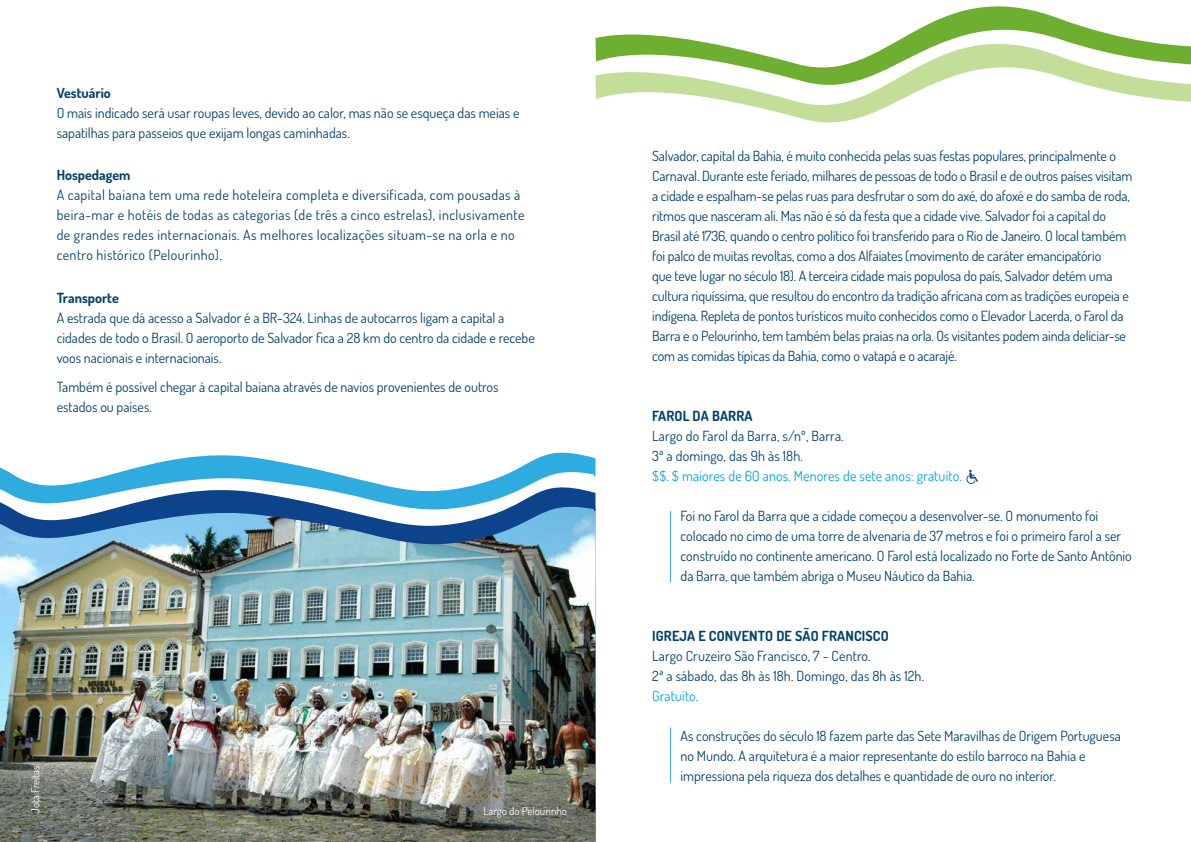
<style>
.page{position:relative;width:1191px;height:842px;background:#fff}
.page>*{position:absolute;margin:0;border:0;box-sizing:border-box;transform-origin:0 0}
.t1{font:14px/20px "Dosis";color:#00416b}
.t2{font:14px/20px "Dosis";letter-spacing:.03em;color:#00416b}
.t3{font:700 14px "Dosis";letter-spacing:.01em;color:#00416b}
.t4{font:14px "Dosis";letter-spacing:.01em;color:#00a4e6}
.t5{font:11px "Dosis";color:#fff}
</style>
<div class="page">
<img style="left:0;top:548px;width:595px;height:294px">
<img style="left:0;top:513px;width:595px;height:35px">
<svg style="left:0;top:452px;width:595px;height:61px"></svg>
<svg style="left:596px;top:6px;width:531px;height:32px"></svg>
<svg style="left:595px;top:38px;width:596px;height:85px"></svg>
<hr style="left:670px;top:511px;width:1px;height:71px;background:#35addf">
<hr style="left:670px;top:727px;width:1px;height:55px;background:#35addf">
<svg style="left:966px;top:470px;width:12px;height:14px"></svg>
<p class="t3" style="left:57px;top:83px;width:56px">Vestuário</p>
<p class="t1" style="left:57px;top:102px;width:464px">O mais indicado será usar roupas leves, devido ao calor, mas não se esqueça das meias e sapatilhas para passeios que exijam longas caminhadas.</p>
<p class="t3" style="left:57px;top:166px;width:75px">Hospedagem</p>
<p class="t2" style="left:57px;top:185px;width:469px">A capital baiana tem uma rede hoteleira completa e diversificada, com pousadas à beira-mar e hotéis de todas as categorias (de três a cinco estrelas), inclusivamente de grandes redes internacionais. As melhores localizações situam-se na orla e no centro histórico (Pelourinho).</p>
<p class="t3" style="left:57px;top:289px;width:64px">Transporte</p>
<p class="t1" style="left:57px;top:307px;width:479px">A estrada que dá acesso a Salvador é a BR-324. Linhas de autocarros ligam a capital a cidades de todo o Brasil. O aeroporto de Salvador fica a 28 km do centro da cidade e recebe voos nacionais e internacionais.</p>
<p class="t1" style="left:57px;top:376px;width:443px">Também é possível chegar à capital baiana através de navios provenientes de outros estados ou países.</p>
<p class="t5" style="left:28px;top:814px;width:50px;rotate:-90deg">Jota Freitas</p>
<p class="t5" style="left:483px;top:803px;width:85px">Largo do Pelourinho</p>
<p class="t1" style="left:652px;top:146px;width:481px">Salvador, capital da Bahia, é muito conhecida pelas suas festas populares, principalmente o Carnaval. Durante este feriado, milhares de pessoas de todo o Brasil e de outros países visitam a cidade e espalham-se pelas ruas para desfrutar o som do axé, do afoxé e do samba de roda, ritmos que nasceram ali. Mas não é só da festa que a cidade vive. Salvador foi a capital do Brasil até 1736, quando o centro político foi transferido para o Rio de Janeiro. O local também foi palco de muitas revoltas, como a dos Alfaiates (movimento de caráter emancipatório<br>que teve lugar no século 18). A terceira cidade mais populosa do país, Salvador detém uma cultura riquíssima, que resultou do encontro da tradição africana com as tradições europeia e indígena. Repleta de pontos turísticos muito conhecidos como o Elevador Lacerda, o Farol da Barra e o Pelourinho, tem também belas praias na orla. Os visitantes podem ainda deliciar-se com as comidas típicas da Bahia, como o vatapá e o acarajé.</p>
<p class="t3" style="left:652px;top:407px;width:102px">FAROL DA BARRA</p>
<p class="t1" style="left:652px;top:426px;width:193px">Largo do Farol da Barra, s/nº, Barra.<br>3ª a domingo, das 9h às 18h.</p>
<p class="t4" style="left:652px;top:467px;width:311px">$$. $ maiores de 60 anos. Menores de sete anos: gratuito.</p>
<p class="t1" style="left:680px;top:506px;width:453px">Foi no Farol da Barra que a cidade começou a desenvolver-se. O monumento foi colocado no cimo de uma torre de alvenaria de 37 metros e foi o primeiro farol a ser construído no continente americano. O Farol está localizado no Forte de Santo Antônio da Barra, que também abriga o Museu Náutico da Bahia.</p>
<p class="t3" style="left:652px;top:627px;width:238px">IGREJA E CONVENTO DE SÃO FRANCISCO</p>
<p class="t1" style="left:652px;top:646px;width:273px">Largo Cruzeiro São Francisco, 7 - Centro.<br>2ª a sábado, das 8h às 18h. Domingo, das 8h às 12h.</p>
<p class="t4" style="left:652px;top:687px;width:48px">Gratuito.</p>
<p class="t1" style="left:680px;top:726px;width:442px">As construções do século 18 fazem parte das Sete Maravilhas de Origem Portuguesa no Mundo. A arquitetura é a maior representante do estilo barroco na Bahia e impressiona pela riqueza dos detalhes e quantidade de ouro no interior.</p>
</div>
